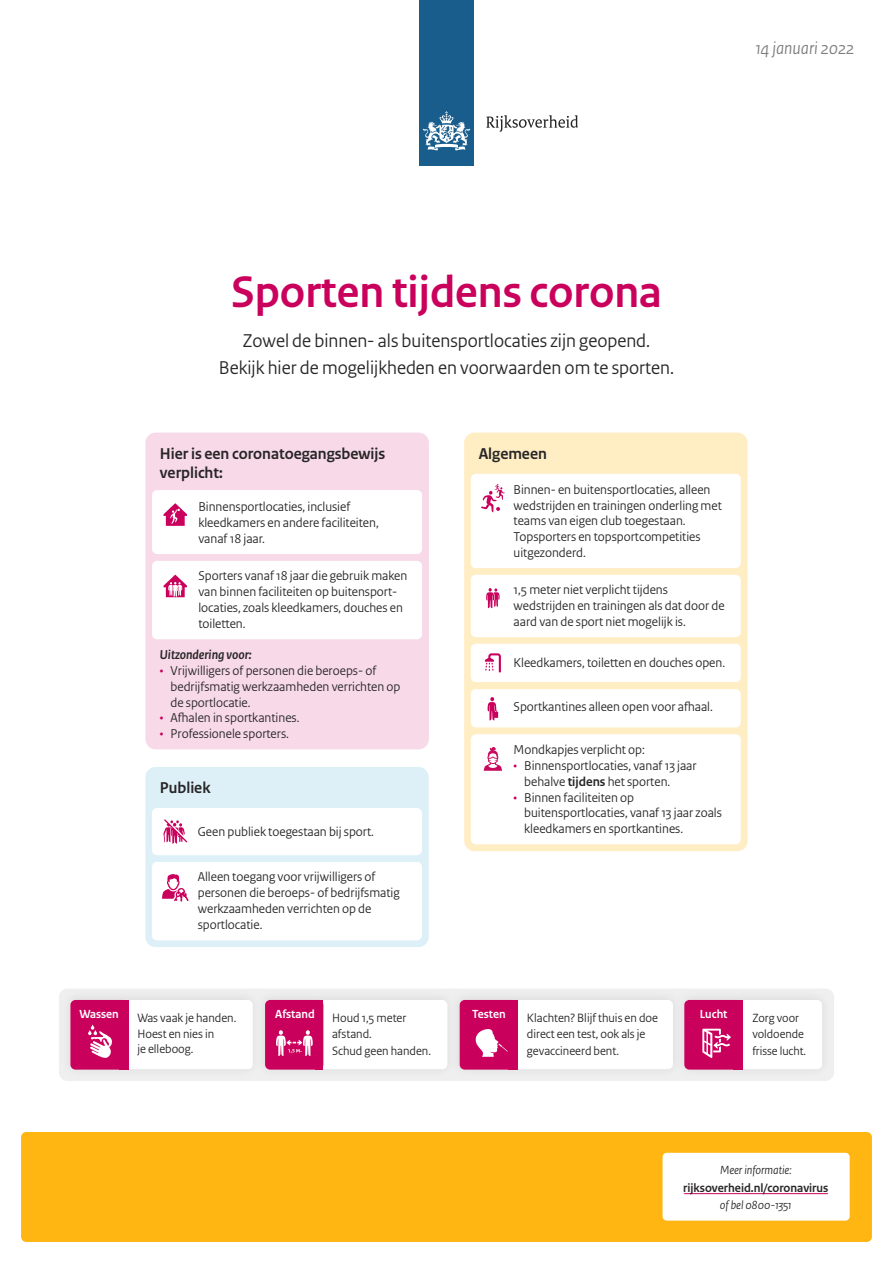
<style>
.page{position:relative;width:893px;height:1263px;background:#fff}
.page>*{position:absolute;margin:0;border:0;box-sizing:border-box;transform-origin:0 0}
.t1{font:700 46.5px "Rijksoverheid Sans Heading";color:#ca005d}
.t2{font:19.5px "Rijksoverheid Sans Heading";color:#272526}
.t3{font:italic 18.3px "Rijksoverheid Sans Heading";color:#7d7c7d}
.t4{font:700 16.5px "Rijksoverheid Sans Heading";color:#272526}
.t5{font:13.5px/15.8px "Rijksoverheid Sans Heading";color:#272526}
.t6{font:italic 700 13.5px "Rijksoverheid Sans Heading";color:#272526}
.t7{font:12.75px/16.5px "Rijksoverheid Sans Heading";color:#272526}
.t8{font:700 12.6px "Rijksoverheid Sans Heading";color:#272526}
.t9{font:italic 12.45px "Rijksoverheid Sans Heading";color:#272526}
.t10{font:12.45px/16.5px "Rijksoverheid Sans Heading";color:#272526}
.t11{font:700 12.3px "Rijksoverheid Sans Heading";color:#fff}
.t12{font:700 6.3px "Rijksoverheid Sans Heading";color:#fff}
.s1{color:#ca005d}
.s2{font-weight:700}
</style>
<div class="page">
<div style="left:145px;top:767px;width:284px;height:180px;background:#ddf0f8;border-radius:10px"></div>
<div style="left:464px;top:433px;width:283px;height:418px;background:#ffedc4;border-radius:10px"></div>
<div style="left:471px;top:474px;width:270px;height:94px;background:#fff;border-radius:5px"></div>
<div style="left:471px;top:644px;width:270px;height:38px;background:#fff;border-radius:5px"></div>
<div style="left:471px;top:689px;width:270px;height:38px;background:#fff;border-radius:5px"></div>
<div style="left:471px;top:734px;width:270px;height:110px;background:#fff;border-radius:5px"></div>
<div style="left:152px;top:808px;width:270px;height:47px;background:#fff;border-radius:5px"></div>
<div style="left:152px;top:862px;width:270px;height:78px;background:#fff;border-radius:5px"></div>
<div style="left:21px;top:1132px;width:851px;height:110px;background:#ffb612;border-radius:5px"></div>
<div style="left:663px;top:1153px;width:187px;height:67px;background:#fff;border-radius:4px"></div>
<div style="left:419px;top:0;width:55px;height:166px;background:#195d8d"></div>
<svg style="left:423px;top:111px;width:47px;height:40px"></svg>
<svg style="left:486px;top:115px;width:92px;height:17px"></svg>
<hr style="left:684px;top:1193px;width:144px;height:1px;background:#ca005d">
<div style="left:145px;top:433px;width:284px;height:316px;background:#f7d9e7;border-radius:10px"></div>
<div style="left:152px;top:490px;width:270px;height:64px;background:#fff;border-radius:5px"></div>
<div style="left:471px;top:575px;width:270px;height:62px;background:#fff;border-radius:5px"></div>
<div style="left:152px;top:561px;width:270px;height:78px;background:#fff;border-radius:5px"></div>
<div style="left:266px;top:989px;width:180px;height:92px;background:#edecec"></div>
<div style="left:265px;top:1000px;width:182px;height:69px;background:#fff;border-radius:5px"></div>
<div style="left:265px;top:1000px;width:58px;height:69px;background:#ca005d;border-radius:5px"></div>
<div style="left:315px;top:1000px;width:8px;height:69px;background:#ca005d"></div>
<div style="left:446px;top:989px;width:225px;height:92px;background:#ecebeb"></div>
<div style="left:460px;top:1000px;width:213px;height:69px;background:#fff;border-radius:5px"></div>
<div style="left:460px;top:1000px;width:58px;height:69px;background:#ca005d;border-radius:5px"></div>
<div style="left:508px;top:1000px;width:10px;height:69px;background:#ca005d"></div>
<svg style="left:476px;top:1029px;width:32px;height:28px"></svg>
<svg style="left:276px;top:1030px;width:37px;height:26px"></svg>
<div style="left:59px;top:989px;width:207px;height:92px;background:#edecec"></div>
<div style="left:70px;top:1000px;width:183px;height:69px;background:#fff;border-radius:5px"></div>
<div style="left:70px;top:1000px;width:59px;height:69px;background:#ca005d;border-radius:5px"></div>
<div style="left:119px;top:1000px;width:10px;height:69px;background:#ca005d"></div>
<svg style="left:88px;top:1025px;width:24px;height:33px"></svg>
<div style="left:671px;top:989px;width:163px;height:92px;background:#edecec"></div>
<div style="left:684px;top:1000px;width:138px;height:69px;background:#fff;border-radius:5px"></div>
<div style="left:684px;top:1000px;width:59px;height:69px;background:#ca005d;border-radius:5px"></div>
<div style="left:733px;top:1000px;width:10px;height:69px;background:#ca005d"></div>
<svg style="left:702px;top:1029px;width:29px;height:29px"></svg>
<svg style="left:163px;top:819px;width:24px;height:25px"></svg>
<svg style="left:485px;top:653px;width:16px;height:19px"></svg>
<svg style="left:162px;top:874px;width:27px;height:27px"></svg>
<svg style="left:163px;top:575px;width:24px;height:22px"></svg>
<svg style="left:163px;top:503px;width:24px;height:23px"></svg>
<svg style="left:481px;top:484px;width:24px;height:28px"></svg>
<svg style="left:486px;top:588px;width:14px;height:20px"></svg>
<svg style="left:484px;top:747px;width:18px;height:24px"></svg>
<svg style="left:487px;top:697px;width:11px;height:23px"></svg>
<p class="t3" style="left:755px;top:38px;width:100px">14 januari 2022</p>
<p class="t1" style="left:231px;top:275px;width:432px">Sporten tijdens corona</p>
<p class="t2" style="left:243px;top:333px;width:409px">Zowel de binnen- als buitensportlocaties zijn geopend.</p>
<p class="t2" style="left:219px;top:360px;width:457px">Bekijk hier de mogelijkheden en voorwaarden om te sporten.</p>
<p class="t4" style="left:160px;top:447px;width:227px">Hier is een coronatoegangs bewijs</p>
<p class="t4" style="left:160px;top:467px;width:64px">verplicht:</p>
<p class="t5" style="left:198px;top:500px;width:182px">Binnensportlocaties, inclusief kleedkamers en andere faciliteiten, vanaf 18 jaar.</p>
<p class="t5" style="left:198px;top:569px;width:210px">Sporters vanaf 18 jaar die gebruik maken van binnen faciliteiten op buitensport - locaties, zoals kleedkamers, douches en toiletten.</p>
<p class="t6" style="left:160px;top:650px;width:93px">Uitzondering voor:</p>
<p class="t5" style="left:171px;top:664px;width:231px;text-indent:-11px"><span class="s1">•</span> Vrijwilligers of personen die beroeps- of bedrijfsmatig werkzaamheden verrichten op de sportlocatie.</p>
<p class="t5" style="left:160px;top:711px;width:141px"><span class="s1">•</span> Afhalen in sportkantines.</p>
<p class="t5" style="left:160px;top:727px;width:130px"><span class="s1">•</span> Professionele sporters.</p>
<p class="t4" style="left:160px;top:782px;width:52px">Publiek</p>
<p class="t5" style="left:198px;top:825px;width:178px">Geen publiek toegestaan bij sport.</p>
<p class="t5" style="left:198px;top:870px;width:204px">Alleen toegang voor vrijwilligers of personen die beroeps- of bedrijfsmatig werkzaamheden verrichten op de sportlocatie.</p>
<p class="t4" style="left:479px;top:447px;width:70px">Algemeen</p>
<p class="t5" style="left:514px;top:482px;width:210px">Binnen- en buitensportlocaties, alleen wedstrijden en trainingen onderling met teams van eigen club toegestaan.<br>Topsporters en topsportcompetities uitgezonderd.</p>
<p class="t5" style="left:514px;top:583px;width:213px">1,5 meter niet verplicht tijdens wedstrijden en trainingen als dat door de aard van de sport niet mogelijk is.</p>
<p class="t5" style="left:514px;top:656px;width:213px">Kleedkamers, toiletten en douches open.</p>
<p class="t5" style="left:514px;top:700px;width:201px">Sportkantines alleen open voor afhaal.</p>
<p class="t5" style="left:514px;top:743px;width:133px">Mondkapjes verplicht op:</p>
<p class="t5" style="left:524px;top:759px;width:174px;text-indent:-11px"><span class="s1">•</span> Binnensportlocaties, vanaf 13 jaar behalve <span class="s2">tijdens</span> het sporten.</p>
<p class="t5" style="left:524px;top:790px;width:199px;text-indent:-11px"><span class="s1">•</span> Binnen faciliteiten op buitensportlocaties, vanaf 13 jaar zoals kleedkamers en sportkantines.</p>
<p class="t7" style="left:137px;top:1010px;width:100px">Was vaak je handen.</p>
<p class="t11" style="left:275px;top:1009px;width:41px">Afstand</p>
<p class="t7" style="left:137px;top:1026px;width:78px">Hoest en nies in</p>
<p class="t7" style="left:137px;top:1042px;width:58px">je elleboog.</p>
<p class="t11" style="left:700px;top:1009px;width:29px">Lucht</p>
<p class="t11" style="left:79px;top:1009px;width:41px">Wassen</p>
<p class="t10" style="left:752px;top:1010px;width:55px">Zorg voor voldoende frisse lucht.</p>
<p class="t11" style="left:472px;top:1009px;width:35px">Testen</p>
<p class="t7" style="left:527px;top:1010px;width:132px">Klachten? Blijf thuis en doe direct een test, ook als je gevaccineerd bent.</p>
<p class="t7" style="left:332px;top:1010px;width:76px">Houd 1,5 meter</p>
<p class="t7" style="left:332px;top:1027px;width:41px">afstand.</p>
<p class="t7" style="left:332px;top:1043px;width:100px">Schud geen handen.</p>
<p class="t12" style="left:300px;top:1047px;width:3px">.</p>
<p class="t9" style="left:720px;top:1163px;width:73px">Meer informatie:</p>
<p class="t8" style="left:683px;top:1183px;width:147px">rijksoverheid.nl/coronavirus</p>
<p class="t9" style="left:720px;top:1198px;width:73px">of bel 0800-1351</p>
</div>
